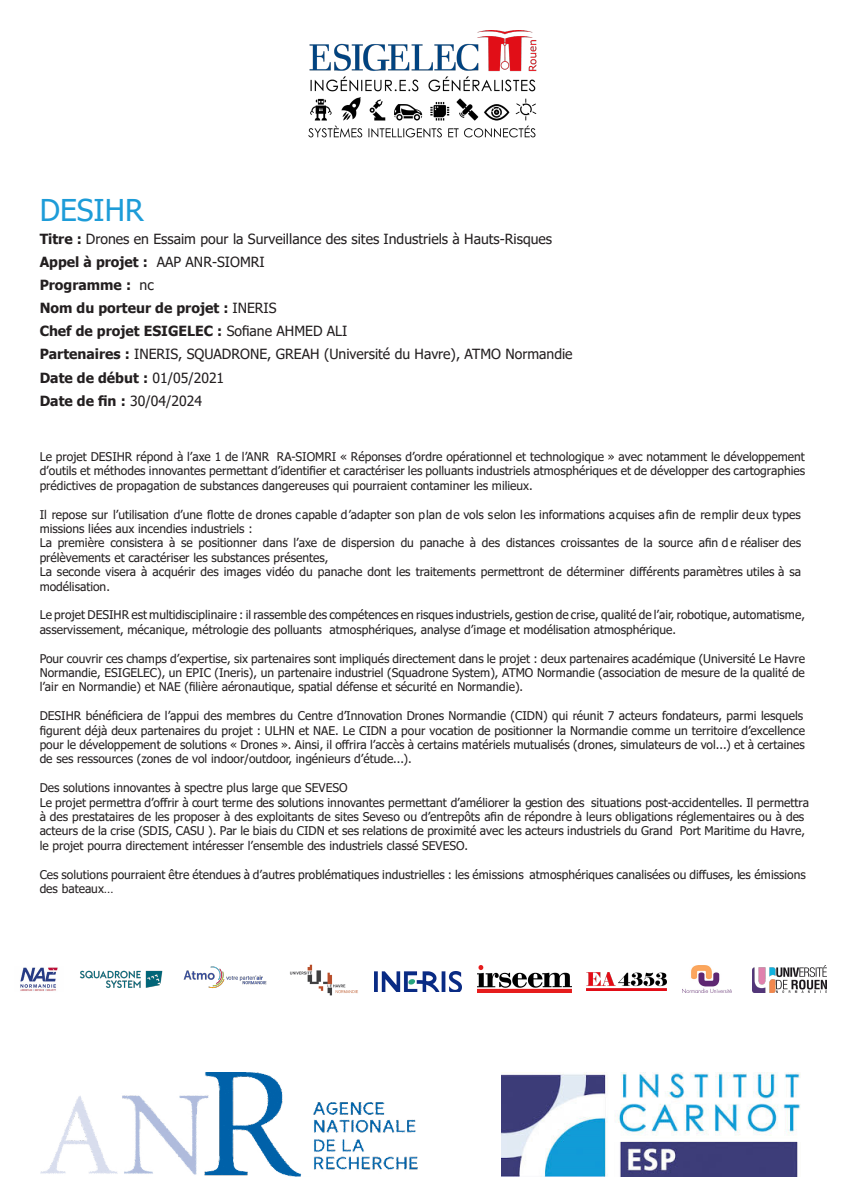
<style>
.page{position:relative;width:842px;height:1191px;background:#fff}
.page>*{position:absolute;margin:0;border:0;box-sizing:border-box;transform-origin:0 0}
.t1{font:30px "Tahoma";color:#1d9cd8}
.t2{font:14px/23px "Tahoma";color:#231f20}
.t3{font:12px/14.4px "Tahoma";color:#231f20}
.s1{font-weight:700}
</style>
<div class="page">
<img style="left:501px;top:1072px;width:300px;height:104px">
<img style="left:40px;top:1072px;width:377px;height:104px">
<img style="left:308px;top:31px;width:229px;height:107px">
<img style="left:374px;top:971px;width:87px;height:21px">
<img style="left:290px;top:964px;width:68px;height:32px">
<img style="left:183px;top:966px;width:83px;height:22px">
<img style="left:80px;top:970px;width:83px;height:18px">
<img style="left:20px;top:967px;width:38px;height:24px">
<img style="left:478px;top:965px;width:94px;height:27px">
<img style="left:587px;top:972px;width:80px;height:19px">
<img style="left:683px;top:965px;width:49px;height:27px">
<img style="left:752px;top:965px;width:75px;height:27px">
<p class="t1" style="left:40px;top:190px;width:105px">DESIHR</p>
<p class="t2" style="left:40px;top:229px;width:534px"><span class="s1">Titre :</span> Drones en Essaim pour la Surveillance des sites Industriels à Hauts-Risques <span class="s1">Appel à projet :</span> AAP ANR-SIOMRI<br><span class="s1">Programme :</span> nc<br><span class="s1">Nom du porteur de projet :</span> INERIS<br><span class="s1">Chef de projet ESIGELEC :</span> Sofiane AHMED ALI<br><span class="s1">Partenaires :</span> INERIS, SQUADRONE, GREAH (Université du Havre), ATMO Normandie <span class="s1">Date de début :</span> 01/05/2021<br><span class="s1">Date de fin :</span> 30/04/2024</p>
<p class="t3" style="left:40px;top:450px;width:767px;text-align:justify">Le projet DESIHR répond à l’axe 1 de l’ANR RA-SIOMRI « Réponses d’ordre opérationnel et technologique » avec notamment le développement d’outils et méthodes innovantes permettant d’identifier et caractériser les polluants industriels atmosphériques et de développer des cartographies prédictives de propagation de substances dangereuses qui pourraient contaminer les milieux.</p>
<p class="t3" style="left:40px;top:507px;width:763px">Il repose sur l’utilisation d’une flotte de drones capable d’adapter son plan de vols selon les informations acquises afin de remplir deux types missions liées aux incendies industriels :<br>La première consistera à se positionner dans l’axe de dispersion du panache à des distances croissantes de la source afin d e réaliser des prélèvements et caractériser les substances présentes,<br>La seconde visera à acquérir des images vidéo du panache dont les traitements permettront de déterminer différents paramètres utiles à sa modélisation.</p>
<p class="t3" style="left:40px;top:608px;width:767px">Le projet DESIHR est multidisciplinaire : il rassemble des compétences en risques industriels, gestion de crise, qualité de l’air, robotique, automatisme, asservissement, mécanique, métrologie des polluants atmosphériques, analyse d’image et modélisation atmosphérique.</p>
<p class="t3" style="left:40px;top:651px;width:767px;text-align:justify">Pour couvrir ces champs d’expertise, six partenaires sont impliqués directement dans le projet : deux partenaires académique (Université Le Havre Normandie, ESIGELEC), un EPIC (Ineris), un partenaire industriel (Squadrone System), ATMO Normandie (association de mesure de la qualité de l’air en Normandie) et NAE (filière aéronautique, spatial défense et sécurité en Normandie).</p>
<p class="t3" style="left:40px;top:709px;width:767px">DESIHR bénéficiera de l’appui des membres du Centre d’Innovation Drones Normandie (CIDN) qui réunit 7 acteurs fondateurs, parmi lesquels figurent déjà deux partenaires du projet : ULHN et NAE. Le CIDN a pour vocation de positionner la Normandie comme un territoire d’excellence pour le développement de solutions « Drones ». Ainsi, il offrira l’accès à certains matériels mutualisés (drones, simulateurs de vol...) et à certaines de ses ressources (zones de vol indoor/outdoor, ingénieurs d’étude...).</p>
<p class="t3" style="left:40px;top:781px;width:771px">Des solutions innovantes à spectre plus large que SEVESO<br>Le projet permettra d’offrir à court terme des solutions innovantes permettant d’améliorer la gestion des situations post-accidentelles. Il permettra à des prestataires de les proposer à des exploitants de sites Seveso ou d’entrepôts afin de répondre à leurs obligations réglementaires ou à des acteurs de la crise (SDIS, CASU ). Par le biais du CIDN et ses relations de proximité avec les acteurs industriels du Grand Port Maritime du Havre, le projet pourra directement intéresser l’ensemble des industriels classé SEVESO.</p>
<p class="t3" style="left:40px;top:867px;width:768px">Ces solutions pourraient être étendues à d’autres problématiques industrielles : les émissions atmosphériques canalisées ou diffuses, les émissions des bateaux…</p>
</div>
